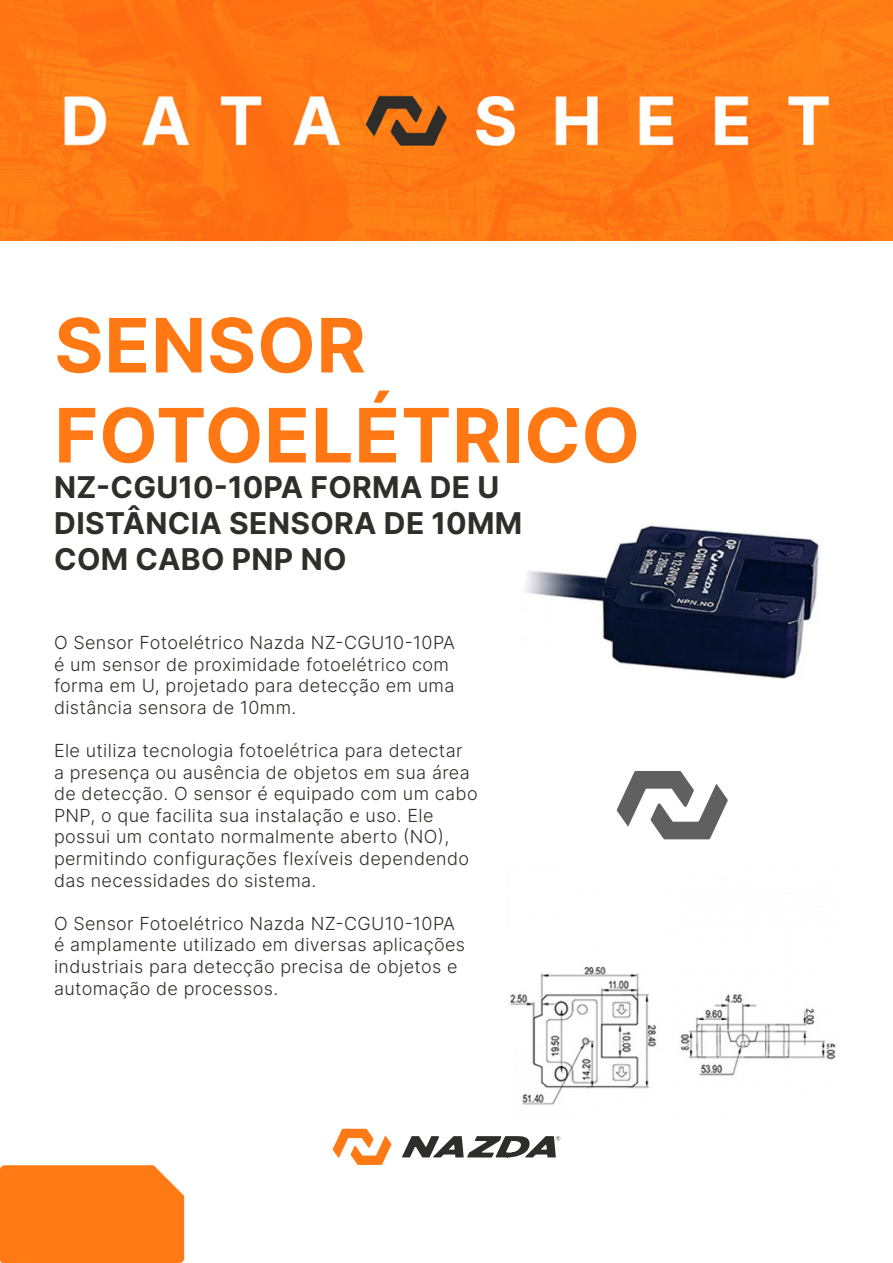
<style>
.page{position:relative;width:893px;height:1263px;background:#fff}
.page>*{position:absolute;margin:0;border:0;box-sizing:border-box;transform-origin:0 0}
.t1{font:700 75px/90px "Inter";letter-spacing:.01em;color:#ff7814}
.t2{font:700 30px/36px "Inter";letter-spacing:.01em;color:#2e2e2b}
.t3{font:300 18px/21.6px "Inter";letter-spacing:.02em;color:#2e2e2b}
</style>
<div class="page">
<img style="left:0;top:0;width:893px;height:241px">
<svg style="left:333px;top:1129px;width:58px;height:36px"></svg>
<svg style="left:402px;top:1136px;width:158px;height:21px"></svg>
<div style="left:0;top:1165px;width:184px;height:98px;background:#ff7915"></div>
<img style="left:510px;top:966px;width:326px;height:139px">
<img style="left:525px;top:525px;width:294px;height:154px">
<svg style="left:617px;top:771px;width:111px;height:68px"></svg>
<h1 class="t1" style="left:54px;top:299px;width:587px">SENSOR<br>FOTOELÉTRICO</h1>
<h2 class="t2" style="left:54px;top:469px;width:470px">NZ-CGU10-10PA FORMA DE U<br>DISTÂNCIA SENSORA DE 10MM<br>COM CABO PNP NO</h2>
<p class="t3" style="left:54px;top:631px;width:403px">O Sensor Fotoelétrico Nazda NZ-CGU10-10PA é um sensor de proximidade fotoelétrico com forma em U, projetado para detecção em uma distância sensora de 10mm.</p>
<p class="t3" style="left:54px;top:739px;width:425px">Ele utiliza tecnologia fotoelétrica para detectar<br>a presença ou ausência de objetos em sua área de detecção. O sensor é equipado com um cabo PNP, o que facilita sua instalação e uso. Ele possui um contato normalmente aberto (NO), permitindo configurações flexíveis dependendo das necessidades do sistema.</p>
<p class="t3" style="left:54px;top:912px;width:413px">O Sensor Fotoelétrico Nazda NZ-CGU10-10PA é amplamente utilizado em diversas aplicações industriais para detecção precisa de objetos e automação de processos.</p>
</div>
